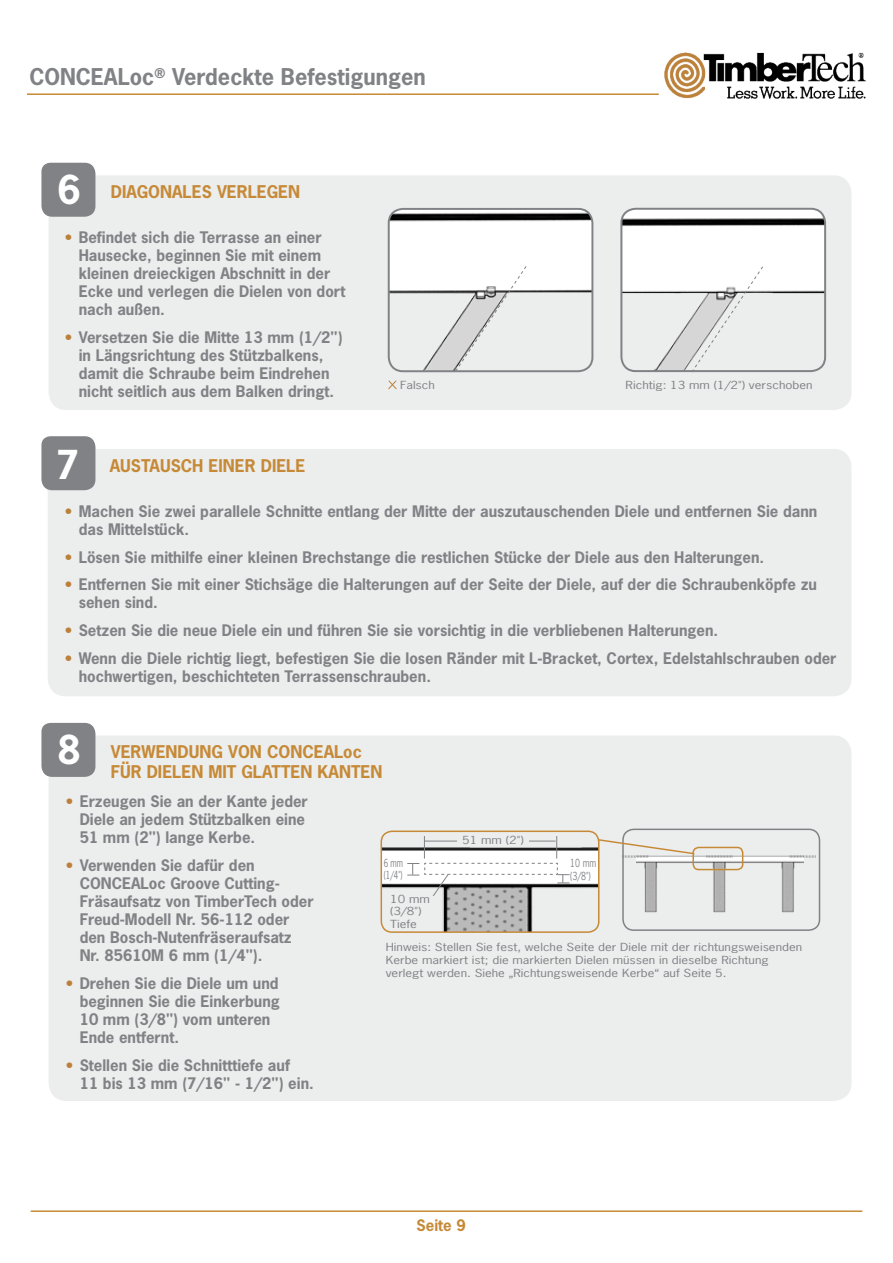
<style>
.page{position:relative;width:893px;height:1263px;background:#fff}
.page>*{position:absolute;margin:0;border:0;box-sizing:border-box;transform-origin:0 0}
.t1{font:700 37.5px "News Gothic Std";color:#fff}
.t2{font:700 21.75px "News Gothic Std";color:#808285}
.t3{font:700 16.5px/19.8px "News Gothic Std";color:#c68a37}
.t4{font:700 15px/18px "News Gothic Std";color:#808285}
.t5{font:700 15px "News Gothic Std";color:#c68a37}
.t6{font:10.5px/12.6px "News Gothic Std";color:#808285;scale:1.25 1}
.t7{font:10.5px/12.6px "News Gothic Std";color:#808285;scale:.82 1}
.t8{font:10.5px/12.6px "News Gothic Std";color:#808285;scale:.75 1}
.s1{color:#bb813b}
</style>
<div class="page">
<hr style="left:27px;top:93px;width:632px;height:2px;background:#c68a37">
<hr style="left:31px;top:1210px;width:831px;height:2px;background:#c68a37">
<img style="left:664px;top:53px;width:201px;height:45px">
<div style="left:48px;top:449px;width:803px;height:247px;background:#eceded;border-radius:18px"></div>
<div style="left:49px;top:175px;width:802px;height:235px;background:#eceded;border-radius:18px"></div>
<div style="left:49px;top:735px;width:802px;height:366px;background:#eceded;border-radius:18px"></div>
<div style="left:41px;top:436px;width:54px;height:54px;background:#808285"></div>
<div style="left:41px;top:163px;width:54px;height:54px;background:#808285"></div>
<div style="left:41px;top:723px;width:54px;height:54px;background:#808285"></div>
<img style="left:644px;top:846px;width:159px;height:67px">
<div style="left:622px;top:828px;width:198px;height:103px;border:2px solid #808285;border-radius:11px"></div>
<svg style="left:706px;top:856px;width:26px;height:2px"></svg>
<div style="left:692px;top:847px;width:51px;height:23px;border:2px solid #c68a37;border-radius:5px"></div>
<img style="left:381px;top:833px;width:218px;height:99px">
<div style="left:381px;top:830px;width:218px;height:103px;border:2px solid #c68a37;border-radius:11px"></div>
<svg style="left:407px;top:836px;width:162px;height:61px"></svg>
<hr style="left:627px;top:223px;width:200px;height:2px;background:#fff">
<svg style="left:388px;top:380px;width:9px;height:10px"></svg>
<svg style="left:790px;top:856px;width:26px;height:2px"></svg>
<svg style="left:595px;top:828px;width:102px;height:47px"></svg>
<img style="left:389px;top:209px;width:203px;height:162px">
<div style="left:388px;top:208px;width:205px;height:164px;border:2px solid #808285;border-radius:14px"></div>
<svg style="left:454px;top:265px;width:73px;height:107px"></svg>
<img style="left:623px;top:209px;width:202px;height:162px">
<div style="left:620px;top:208px;width:206px;height:164px;border:2px solid #808285;border-radius:14px"></div>
<svg style="left:690px;top:265px;width:74px;height:108px"></svg>
<h2 class="t2" style="left:29px;top:63px;width:398px">CONCEALoc<sup>®</sup> Verdeckte Befestigungen</h2>
<h1 class="t1" style="left:57px;top:165px;width:25px">6</h1>
<p class="t4" style="left:79px;top:228px;width:268px;text-indent:-14px"><span class="s1">•</span> Befindet sich die Terrasse an einer<br>Hausecke, beginnen Sie mit einem kleinen dreieckigen Abschnitt in der<br>Ecke und verlegen die Dielen von dort nach außen.</p>
<p class="t4" style="left:65px;top:328px;width:279px;text-align:center"><span class="s1">•</span> Versetzen Sie die Mitte 13 mm (1/2") in Längsrichtung des Stützbalkens, damit die Schraube beim Eindrehen nicht seitlich aus dem Balken dringt.</p>
<p class="t3" style="left:111px;top:181px;width:191px">DIAGONALES VERLEGEN</p>
<p class="t6" style="left:400px;top:378px;width:29px">Falsch</p>
<p class="t6" style="left:626px;top:378px;width:151px">Richtig: 13 mm (1/2") verschoben</p>
<h1 class="t1" style="left:56px;top:440px;width:25px">7</h1>
<p class="t4" style="left:79px;top:502px;width:740px;text-indent:-14px"><span class="s1">•</span> Machen Sie zwei parallele Schnitte entlang der Mitte der auszutauschenden Diele und entfernen Sie dann das Mittelstück.</p>
<p class="t4" style="left:65px;top:548px;width:700px"><span class="s1">•</span> Lösen Sie mithilfe einer kleinen Brechstange die restlichen Stücke der Diele aus den Halterungen.</p>
<p class="t4" style="left:79px;top:575px;width:740px;text-indent:-14px"><span class="s1">•</span> Entfernen Sie mit einer Stichsäge die Halterungen auf der Seite der Diele, auf der die Schraubenköpfe zu sehen sind.</p>
<p class="t4" style="left:65px;top:621px;width:654px"><span class="s1">•</span> Setzen Sie die neue Diele ein und führen Sie sie vorsichtig in die verbliebenen Halterungen.</p>
<p class="t4" style="left:79px;top:649px;width:759px;text-indent:-14px"><span class="s1">•</span> Wenn die Diele richtig liegt, befestigen Sie die losen Ränder mit L-Bracket, Cortex, Edelstahlschrauben oder hochwertigen, beschichteten Terrassenschrauben.</p>
<p class="t3" style="left:110px;top:456px;width:197px">AUSTAUSCH EINER DIELE</p>
<h1 class="t1" style="left:57px;top:725px;width:25px">8</h1>
<p class="t4" style="left:80px;top:792px;width:230px;text-indent:-14px"><span class="s1">•</span> Erzeugen Sie an der Kante jeder<br>Diele an jedem Stützbalken eine<br>51 mm (2") lange Kerbe.</p>
<p class="t4" style="left:80px;top:856px;width:235px;text-indent:-14px"><span class="s1">•</span> Verwenden Sie dafür den<br>CONCEALoc Groove Cutting-<br>Fräsaufsatz von TimberTech oder<br>Freud-Modell Nr. 56-112 oder den Bosch-Nutenfräseraufsatz<br>Nr. 85610M 6 mm (1/4").</p>
<p class="t4" style="left:80px;top:974px;width:202px;text-indent:-14px"><span class="s1">•</span> Drehen Sie die Diele um und beginnen Sie die Einkerbung<br>10 mm (3/8") vom unteren<br>Ende entfernt.</p>
<p class="t4" style="left:80px;top:1056px;width:236px;text-indent:-14px"><span class="s1">•</span> Stellen Sie die Schnitttiefe auf<br>11 bis 13 mm (7/16" - 1/2") ein.</p>
<p class="t3" style="left:111px;top:741px;width:273px">VERWENDUNG VON CONCEALoc<br>FÜR DIELEN MIT GLATTEN KANTEN</p>
<p class="t6" style="left:462px;top:834px;width:51px">51 mm (2")</p>
<p class="t8" style="left:384px;top:856px;width:27px">6 mm (1/4")</p>
<p class="t7" style="left:570px;top:857px;width:33px">10 mm (3/8")</p>
<p class="t6" style="left:390px;top:892px;width:33px">10 mm (3/8")<br>Tiefe</p>
<p class="t6" style="left:386px;top:941px;width:335px">Hinweis: Stellen Sie fest, welche Seite der Diele mit der richtungsweisenden<br>Kerbe markiert ist; die markierten Dielen müssen in dieselbe Richtung verlegt werden. Siehe „Richtungsweisende Kerbe“ auf Seite 5.</p>
<p class="t5" style="left:417px;top:1215px;width:51px">Seite 9</p>
</div>
